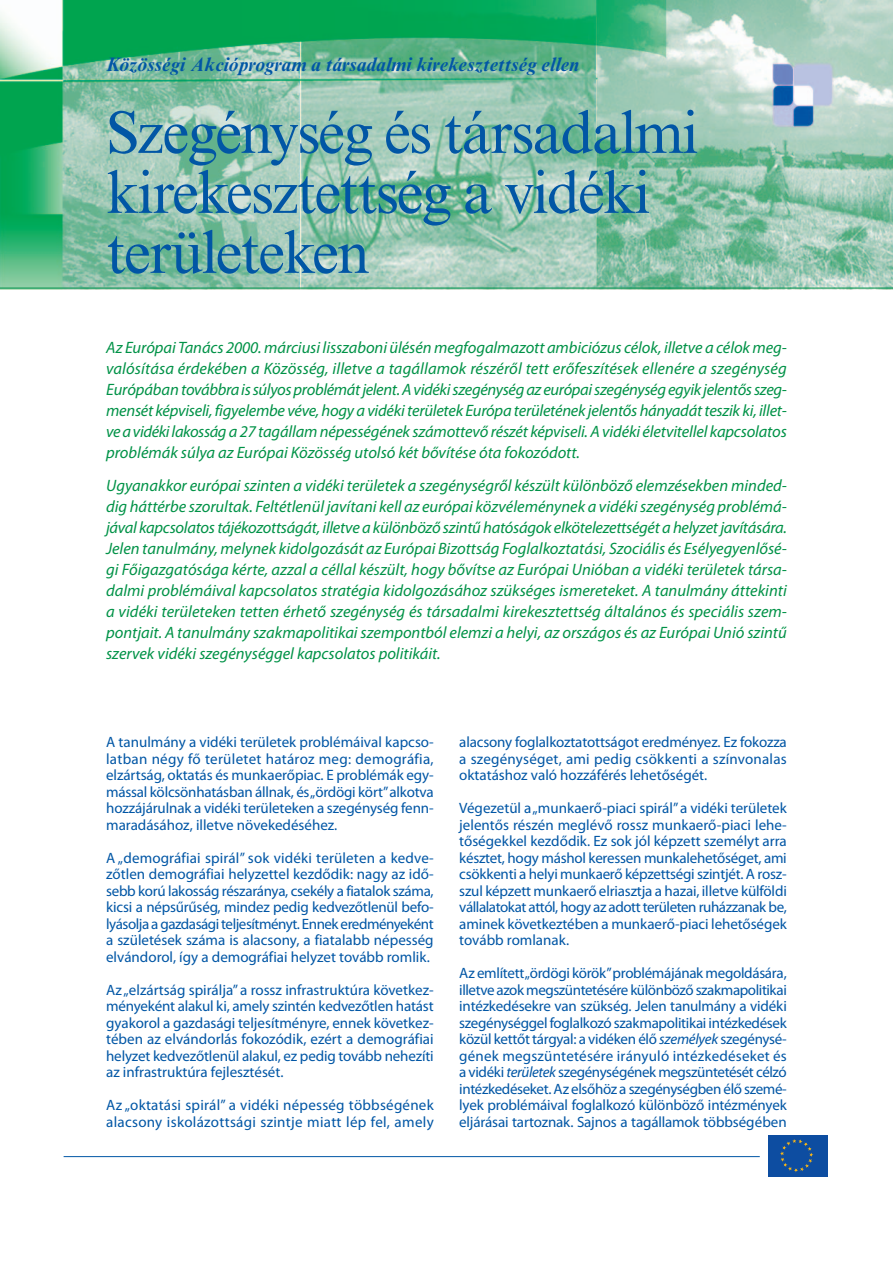
<style>
.page{position:relative;width:893px;height:1263px;background:#fff}
.page>*{position:absolute;margin:0;border:0;box-sizing:border-box;transform-origin:0 0}
.t1{font:60px/60px "Times New Roman MT Std";letter-spacing:-.03em;color:#0156a5}
.t2{font:italic 700 19.5px "Times New Roman MT Std";color:#0156a5}
.t3{font:italic 16.5px/21px "Myriad Pro";color:#009247;text-align:justify}
.t4{font:15px/16.5px "Myriad Pro";color:#0156a5;text-align:justify}
.s1{font-style:italic}
</style>
<div class="page">
<hr style="left:64px;top:1156px;width:695px;height:1px;background:#0156a5">
<div style="left:768px;top:1135px;width:59px;height:42px;background:#0d4da1"></div>
<svg style="left:780px;top:1139px;width:33px;height:33px"></svg>
<img style="left:0;top:0;width:892px;height:288px">
<hr style="left:0;top:288px;width:892px;height:1px;background:#009247">
<h2 class="t2" style="left:106px;top:57px;width:474px">Közösségi Akcióprogram a társadalmi kirekesztettség ellen</h2>
<h1 class="t1" style="left:106px;top:108px;width:594px">Szegénység és társadalmi kirekesztettség a vidéki területeken</h1>
<p class="t3" style="left:106px;top:338px;width:682px">Az Európai Tanács 2000. márciusi lisszaboni ülésén megfogalmazott ambiciózus célok, illetve a célok meg&shy;valósítása érdekében a Közösség, illetve a tagállamok részéről tett erőfeszítések ellenére a szegénység Európában továbbra is súlyos problémát jelent. A vidéki szegénység az európai szegénység egyik jelentős szeg&shy;mensét képviseli, figyelembe véve, hogy a vidéki területek Európa területének jelentős hányadát teszik ki, illet&shy;ve a vidéki lakosság a 27 tagállam népességének számottevő részét képviseli. A vidéki életvitellel kapcsolatos problémák súlya az Európai Közösség utolsó két bővítése óta fokozódott.</p>
<p class="t3" style="left:106px;top:477px;width:682px">Ugyanakkor európai szinten a vidéki területek a szegénységről készült különböző elemzésekben minded&shy;dig háttérbe szorultak. Feltétlenül javítani kell az európai közvéleménynek a vidéki szegénység problémá&shy;jával kapcsolatos tájékozottságát, illetve a különböző szintű hatóságok elkötelezettségét a helyzet javítására.<br>Jelen tanulmány, melynek kidolgozását az Európai Bizottság Foglalkoztatási, Szociális és Esélyegyenlősé&shy;gi Főigazgatósága kérte, azzal a céllal készült, hogy bővítse az Európai Unióban a vidéki területek társa&shy;dalmi problémáival kapcsolatos stratégia kidolgozásához szükséges ismereteket. A tanulmány áttekinti a vidéki területeken tetten érhető szegénység és társadalmi kirekesztettség általános és speciális szem&shy;pontjait. A tanulmány szakmapolitikai szempontból elemzi a helyi, az országos és az Európai Unió szintű szervek vidéki szegénységgel kapcsolatos politikáit.</p>
<p class="t4" style="left:106px;top:735px;width:329px">A tanulmány a vidéki területek problémáival kapcso&shy;latban négy fő területet határoz meg: demográfia, elzártság, oktatás és munkaerőpiac. E problémák egy&shy;mással kölcsönhatásban állnak, és „ördögi kört” alkotva hozzájárulnak a vidéki területeken a szegénység fenn&shy;maradásához, illetve növekedéséhez.</p>
<p class="t4" style="left:106px;top:851px;width:329px">A „demográfiai spirál” sok vidéki területen a kedve&shy;zőtlen demográfiai helyzettel kezdődik: nagy az idő&shy;sebb korú lakosság részaránya, csekély a fiatalok száma, kicsi a népsűrűség, mindez pedig kedvezőtlenül befo&shy;lyásolja a gazdasági teljesítményt. Ennek eredményeként a születések száma is alacsony, a fiatalabb népesség elvándorol, így a demográfiai helyzet tovább romlik.</p>
<p class="t4" style="left:106px;top:983px;width:329px">Az „elzártság spirálja” a rossz infrastruktúra következ&shy;ményeként alakul ki, amely szintén kedvezőtlen hatást gyakorol a gazdasági teljesítményre, ennek következ&shy;tében az elvándorlás fokozódik, ezért a demográfiai helyzet kedvezőtlenül alakul, ez pedig tovább nehezíti az infrastruktúra fejlesztését.</p>
<p class="t4" style="left:106px;top:1098px;width:329px">Az „oktatási spirál” a vidéki népesség többségének alacsony iskolázottsági szintje miatt lép fel, amely</p>
<p class="t4" style="left:459px;top:735px;width:329px">alacsony foglalkoztatottságot eredményez. Ez fokozza a szegénységet, ami pedig csökkenti a színvonalas oktatáshoz való hozzáférés lehetőségét.</p>
<p class="t4" style="left:459px;top:801px;width:329px">Végezetül a „munkaerő-piaci spirál” a vidéki területek jelentős részén meglévő rossz munkaerő-piaci lehe&shy;tőségekkel kezdődik. Ez sok jól képzett személyt arra késztet, hogy máshol keressen munkalehetőséget, ami csökkenti a helyi munkaerő képzettségi szintjét. A rosz&shy;szul képzett munkaerő elriasztja a hazai, illetve külföldi vállalatokat attól, hogy az adott területen ruházzanak be, aminek következtében a munkaerő-piaci lehetőségek tovább romlanak.</p>
<p class="t4" style="left:459px;top:966px;width:329px">Az említett „ördögi körök” problémájának megoldására, illetve azok megszüntetésére különböző szakmapolitikai intézkedésekre van szükség. Jelen tanulmány a vidéki szegénységgel foglalkozó szakmapolitikai intézkedések közül kettőt tárgyal: a vidéken élő <span class="s1">személyek</span> szegénysé&shy;gének megszüntetésére irányuló intézkedéseket és a vidéki <span class="s1">területek</span> szegénységének megszüntetését célzó intézkedéseket. Az elsőhöz a szegénységben élő szemé&shy;lyek problémáival foglalkozó különböző intézmények eljárásai tartoznak. Sajnos a tagállamok többségében</p>
</div>
